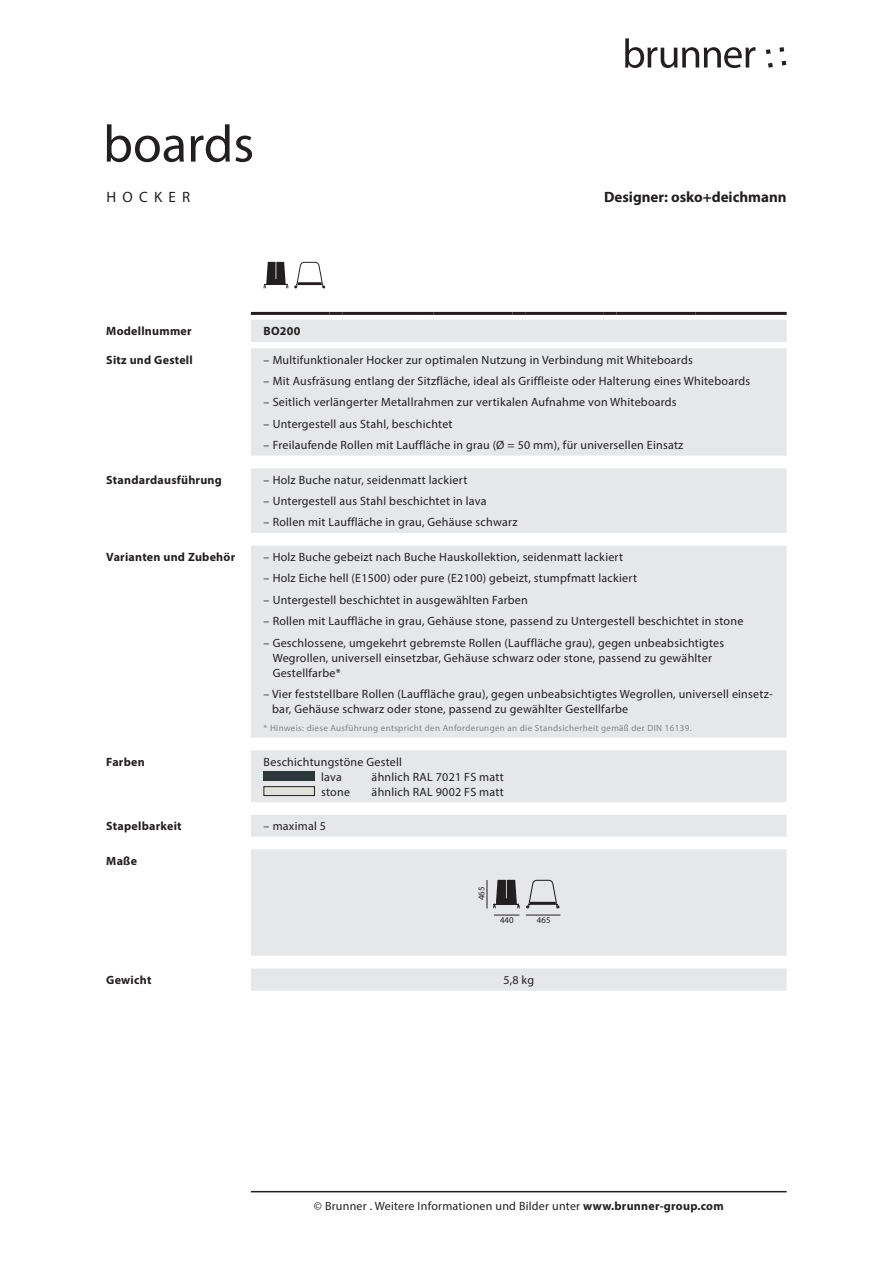
<style>
.page{position:relative;width:893px;height:1263px;background:#fff}
.page>*{position:absolute;margin:0;border:0;box-sizing:border-box;transform-origin:0 0}
.PRODUKT_35pt_Regular{font:52.5px "Myriad Pro";color:#231f20}
.DESIGNER_10pt_Bold{font:700 15px "Myriad Pro";color:#231f20}
.KATEGORIE_Regular_10pt{font:15px "Myriad Pro";letter-spacing:.42em;color:#231f20}
.TABELLE_8pt_Regular_LINKS{font:12px/15px "Myriad Pro";letter-spacing:.02em;color:#231f20}
.TABELLE_8pt_Regular_LINKS-2{font:700 12px "Myriad Pro";letter-spacing:.02em;color:#231f20}
.TABELLE_8pt_Regular_MITTE{font:700 12px "Myriad Pro";letter-spacing:.02em;color:#231f20}
.TABELLE_8pt_Regular_MITTE-2{font:12px "Myriad Pro";color:#231f20}
.TABELLE_8pt_Regular_LINKS-3{font:9px "Myriad Pro";letter-spacing:.04em;color:#808285}
.t1{font:8.85px "Myriad Pro";color:#231f20}
.s1{font-weight:700}
</style>
<div class="page">
<hr style="left:251px;top:1191px;width:536px;height:1px;background:#231f20">
<svg style="left:251px;top:320px;width:536px;height:670px;background:#e9e9eb"></svg>
<hr style="left:251px;top:312px;width:79px;height:3px;background:#231f20">
<svg style="left:330px;top:312px;width:12px;height:3px"></svg>
<hr style="left:342px;top:312px;width:79px;height:3px;background:#231f20">
<svg style="left:421px;top:312px;width:13px;height:3px"></svg>
<hr style="left:434px;top:312px;width:78px;height:3px;background:#231f20">
<svg style="left:512px;top:312px;width:13px;height:3px"></svg>
<hr style="left:525px;top:312px;width:79px;height:3px;background:#231f20">
<svg style="left:604px;top:312px;width:13px;height:3px"></svg>
<hr style="left:617px;top:312px;width:78px;height:3px;background:#231f20">
<svg style="left:695px;top:312px;width:13px;height:3px"></svg>
<hr style="left:708px;top:312px;width:79px;height:3px;background:#231f20">
<svg style="left:264px;top:262px;width:61px;height:26px"></svg>
<div style="left:264px;top:771px;width:51px;height:10px;background:#2d3739"></div>
<div style="left:264px;top:787px;width:50px;height:8px;background:#e1e2dc"></div>
<div style="left:264px;top:786px;width:51px;height:10px;border:1px solid #231f20"></div>
<svg style="left:494px;top:915px;width:25px;height:1px"></svg>
<hr style="left:526px;top:915px;width:34px;height:1px;background:#231f20">
<svg style="left:487px;top:880px;width:33px;height:28px"></svg>
<svg style="left:526px;top:880px;width:33px;height:28px"></svg>
<svg style="left:625px;top:38px;width:130px;height:30px"></svg>
<svg style="left:768px;top:63px;width:5px;height:5px"></svg>
<svg style="left:766px;top:49px;width:5px;height:5px"></svg>
<svg style="left:779px;top:47px;width:5px;height:5px"></svg>
<svg style="left:782px;top:61px;width:4px;height:4px"></svg>
<p class="PRODUKT_35pt_Regular" style="left:103px;top:112px;width:153px">boards</p>
<p class="KATEGORIE_Regular_10pt" style="left:106px;top:188px;width:85px">HOCKER</p>
<p class="DESIGNER_10pt_Bold" style="left:604px;top:187px;width:184px">Designer: osko+deichmann</p>
<p class="TABELLE_8pt_Regular_LINKS-2" style="left:106px;top:323px;width:87px">Modellnummer</p>
<p class="TABELLE_8pt_Regular_MITTE" style="left:264px;top:323px;width:38px">BO200</p>
<p class="TABELLE_8pt_Regular_LINKS-2" style="left:106px;top:352px;width:88px">Sitz und Gestell</p>
<p class="TABELLE_8pt_Regular_LINKS" style="left:264px;top:352px;width:431px">– Multifunktionaler Hocker zur optimalen Nutzung in Verbindung mit Whiteboards</p>
<p class="TABELLE_8pt_Regular_LINKS" style="left:264px;top:373px;width:488px">– Mit Ausfräsung entlang der Sitzfläche, ideal als Griffleiste oder Halterung eines Whiteboards</p>
<p class="TABELLE_8pt_Regular_LINKS" style="left:264px;top:395px;width:414px">– Seitlich verlängerter Metallrahmen zur vertikalen Aufnahme von Whiteboards</p>
<p class="TABELLE_8pt_Regular_LINKS" style="left:264px;top:416px;width:190px">– Untergestell aus Stahl, beschichtet</p>
<p class="TABELLE_8pt_Regular_LINKS" style="left:264px;top:437px;width:421px">– Freilaufende Rollen mit Lauffläche in grau (Ø = 50 mm), für universellen Einsatz</p>
<p class="TABELLE_8pt_Regular_LINKS-2" style="left:106px;top:472px;width:117px">Standardausführung</p>
<p class="TABELLE_8pt_Regular_LINKS" style="left:264px;top:472px;width:205px">– Holz Buche natur, seidenmatt lackiert</p>
<p class="TABELLE_8pt_Regular_LINKS" style="left:264px;top:493px;width:224px">– Untergestell aus Stahl beschichtet in lava</p>
<p class="TABELLE_8pt_Regular_LINKS" style="left:264px;top:515px;width:255px">– Rollen mit Lauffläche in grau, Gehäuse schwarz</p>
<p class="TABELLE_8pt_Regular_LINKS-2" style="left:106px;top:549px;width:130px">Varianten und Zubehör</p>
<p class="TABELLE_8pt_Regular_LINKS" style="left:264px;top:549px;width:361px">– Holz Buche gebeizt nach Buche Hauskollektion, seidenmatt lackiert</p>
<p class="TABELLE_8pt_Regular_LINKS" style="left:264px;top:571px;width:375px">– Holz Eiche hell (E1500) oder pure (E2100) gebeizt, stumpfmatt lackiert</p>
<p class="TABELLE_8pt_Regular_LINKS" style="left:264px;top:592px;width:266px">– Untergestell beschichtet in ausgewählten Farben</p>
<p class="TABELLE_8pt_Regular_LINKS" style="left:264px;top:613px;width:481px">– Rollen mit Lauffläche in grau, Gehäuse stone, passend zu Untergestell beschichtet in stone</p>
<p class="TABELLE_8pt_Regular_LINKS" style="left:273px;top:635px;width:453px;text-indent:-9px">– Geschlossene, umgekehrt gebremste Rollen (Lauffläche grau), gegen unbeabsichtigtes<br>Wegrollen, universell einsetzbar, Gehäuse schwarz oder stone, passend zu gewählter<br>Gestellfarbe*</p>
<p class="TABELLE_8pt_Regular_LINKS" style="left:272px;top:686px;width:502px;text-indent:-9px">– Vier feststellbare Rollen (Lauffläche grau), gegen unbeabsichtigtes Wegrollen, universell einsetz&shy;bar, Gehäuse schwarz oder stone, passend zu gewählter Gestellfarbe</p>
<p class="TABELLE_8pt_Regular_LINKS-3" style="left:264px;top:723px;width:429px">* Hinweis: diese Ausführung entspricht den Anforderungen an die Standsicherheit gemäß der DIN 16139.</p>
<p class="TABELLE_8pt_Regular_LINKS-2" style="left:106px;top:754px;width:40px">Farben</p>
<p class="TABELLE_8pt_Regular_LINKS" style="left:264px;top:754px;width:140px;text-align:center">Beschichtungstöne Gestell lava</p>
<p class="TABELLE_8pt_Regular_LINKS" style="left:372px;top:769px;width:134px">ähnlich RAL 7021 FS matt</p>
<p class="TABELLE_8pt_Regular_LINKS" style="left:321px;top:784px;width:30px">stone</p>
<p class="TABELLE_8pt_Regular_LINKS" style="left:372px;top:784px;width:134px">ähnlich RAL 9002 FS matt</p>
<p class="TABELLE_8pt_Regular_LINKS-2" style="left:106px;top:818px;width:77px">Stapelbarkeit</p>
<p class="TABELLE_8pt_Regular_LINKS" style="left:264px;top:818px;width:64px">– maximal 5</p>
<p class="TABELLE_8pt_Regular_LINKS-2" style="left:106px;top:853px;width:32px">Maße</p>
<p class="t1" style="left:476px;top:900px;width:15px;rotate:-90deg">465</p>
<p class="t1" style="left:500px;top:915px;width:15px">440</p>
<p class="t1" style="left:537px;top:915px;width:15px">465</p>
<p class="TABELLE_8pt_Regular_LINKS-2" style="left:106px;top:972px;width:47px">Gewicht</p>
<p class="TABELLE_8pt_Regular_MITTE-2" style="left:503px;top:972px;width:32px">5,8 kg</p>
<p class="TABELLE_8pt_Regular_LINKS" style="left:314px;top:1198px;width:411px">© Brunner . Weitere Informationen und Bilder unter <span class="s1">www.brunner-group.com</span></p>
</div>
